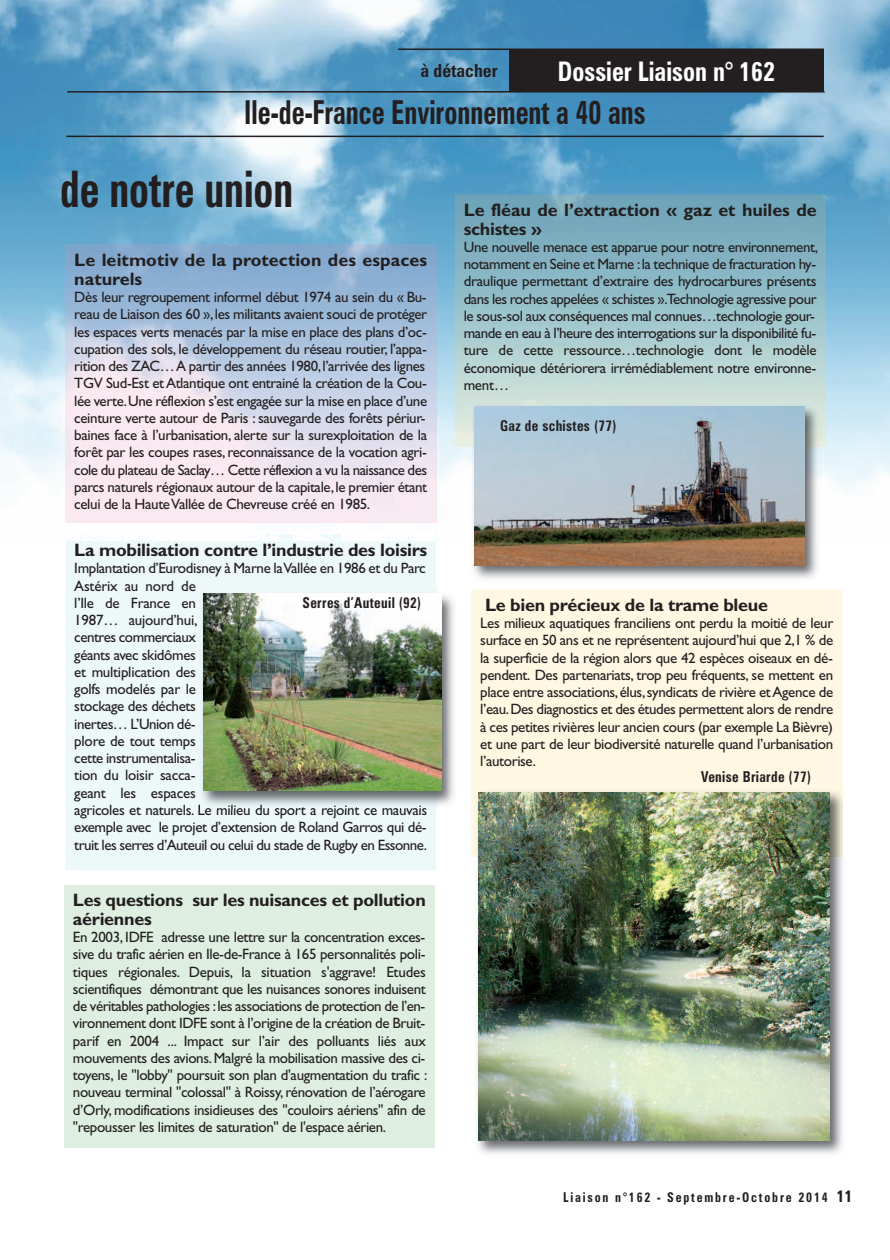
<style>
.page{position:relative;width:890px;height:1260px;background:#fff}
.page>*{position:absolute;margin:0;border:0;box-sizing:border-box;transform-origin:0 0}
.t1{font:50.4px "Zurich BT Bold Condensed TT";color:#231f20;scale:.8 1}
.t2{font:33px "Zurich BT Bold Condensed TT";color:#231f20;scale:.8 1}
.t3{font:27px "Zurich BT Bold Condensed TT";color:#fff;scale:.9 1}
.t4{font:700 18px/18.8px "Gill Sans";letter-spacing:-.015em;color:#231f20}
.t5{font:700 18px/18.5px "Gill Sans";letter-spacing:.005em;color:#231f20}
.t6{font:18px "Zurich BT Bold Condensed TT";color:#231f20}
.t7{font:15px/17.2px "Gill Sans";letter-spacing:-.025em;color:#231f20}
.t8{font:15px "Zurich BT Bold Condensed TT";letter-spacing:.025em;color:#231f20;scale:.9 1}
.t9{font:13.5px "Zurich BT Bold Condensed TT";letter-spacing:.15em;color:#231f20;scale:.9 1}
.s1{font-size:16.5px}
</style>
<div class="page">
<img style="left:0;top:0;width:889px;height:1154px">
<p class="t6" style="left:420px;top:60px;width:79px">à détacher</p>
<h3 class="t3" style="left:557px;top:56px;width:243px">Dossier Liaison n° 162</h3>
<h2 class="t2" style="left:244px;top:93px;width:503px">Ile-de-France Environnement a 40 ans</h2>
<h1 class="t1" style="left:60px;top:160px;width:293px">de notre union</h1>
<p class="t5" style="left:74px;top:252px;width:354px">Le leitmotiv de la protection des espaces naturels</p>
<p class="t7" style="left:74px;top:290px;width:354px">Dès leur regroupement informel début 1974 au sein du « Bu&shy;reau de Liaison des 60 »,les militants avaient souci de protéger les espaces verts menacés par la mise en place des plans d’oc&shy;cupation des sols, le développement du réseau routier, l’appa&shy;rition des ZAC…A partir des années 1980,l’arrivée des lignes TGV Sud-Est etAtlantique ont entrainé la création de la Cou&shy;lée verte.Une réflexion s’est engagée sur la mise en place d’une ceinture verte autour de Paris : sauvegarde des forêts périur&shy;baines face à l’urbanisation, alerte sur la surexploitation de la forêt par les coupes rases, reconnaissance de la vocation agri&shy;cole du plateau de Saclay… Cette réflexion a vu la naissance des parcs naturels régionaux autour de la capitale,le premier étant celui de la HauteVallée de Chevreuse créé en 1985.</p>
<p class="t4" style="left:74px;top:542px;width:354px">La mobilisation contre l’industrie des loisirs</p>
<p class="t7" style="left:74px;top:561px;width:354px">Implantation d’Eurodisney à Marne laVallée en 1986 et du Parc<br>Astérix au nord de<br>l’Ile de France en<br>1987… aujourd’hui,<br>centres commerciaux<br>géants avec skidômes<br>et multiplication des<br>golfs modelés par le<br>stockage des déchets<br>inertes… L’Union dé-<br>plore de tout temps<br>cette instrumentalisa-<br>tion du loisir sacca-<br>geant les espaces<br>agricoles et naturels. Le milieu du sport a rejoint ce mauvais exemple avec le projet d’extension de Roland Garros qui dé&shy;truit les serres d’Auteuil ou celui du stade de Rugby en Essonne.</p>
<p class="t8" style="left:302px;top:594px;width:133px">Serres d’Auteuil (92)</p>
<p class="t4" style="left:73px;top:892px;width:354px">Les questions sur les nuisances et pollution aériennes</p>
<p class="t7" style="left:73px;top:929px;width:356px">En 2003, IDFE adresse une lettre sur la concentration exces&shy;sive du trafic aérien en Ile-de-France à 165 personnalités poli&shy;tiques régionales. Depuis, la situation s'aggrave! Etudes scientifiques démontrant que les nuisances sonores induisent de véritables pathologies :les associations de protection de l’en&shy;vironnement dont IDFE sont à l’origine de la création de Bruit&shy;parif en 2004 ... Impact sur l’air des polluants liés aux mouvements des avions.Malgré la mobilisation massive des ci&shy;toyens, le "lobby" poursuit son plan d'augmentation du trafic : nouveau terminal "colossal" à Roissy, rénovation de l’aérogare d’Orly, modifications insidieuses des "couloirs aériens" afin de "repousser les limites de saturation" de l'espace aérien.</p>
<p class="t4" style="left:463px;top:202px;width:354px">Le fléau de l’extraction « gaz et huiles de schistes »</p>
<p class="t7" style="left:463px;top:239px;width:356px">Une nouvelle menace est apparue pour notre environnement, notamment en Seine et Marne :la technique de fracturation hy&shy;draulique permettant d’extraire des hydrocarbures présents dans les roches appelées « schistes ».Technologie agressive pour le sous-sol aux conséquences mal connues…technologie gour&shy;mande en eau à l’heure des interrogations sur la disponibilité fu&shy;ture de cette ressource…technologie dont le modèle économique détériorera irrémédiablement notre environne&shy;ment…</p>
<p class="t8" style="left:500px;top:416px;width:130px">Gaz de schistes (77)</p>
<p class="t4" style="left:485px;top:597px;width:284px">Le bien précieux de la trame bleue</p>
<p class="t7" style="left:480px;top:615px;width:354px;text-align:justify">Les milieux aquatiques franciliens ont perdu la moitié de leur surface en 50 ans et ne représentent aujourd’hui que 2,1 % de la superficie de la région alors que 42 espèces oiseaux en dé&shy;pendent. Des partenariats, trop peu fréquents, se mettent en place entre associations,élus,syndicats de rivière etAgence de l’eau.Des diagnostics et des études permettent alors de rendre à ces petites rivières leur ancien cours (par exemple La Bièvre) et une part de leur biodiversité naturelle quand l’urbanisation l’autorise.</p>
<p class="t8" style="left:701px;top:768px;width:124px">Venise Briarde (77)</p>
<p class="t9" style="left:563px;top:1189px;width:323px">Liaison n°162 - Septembre-Octobre 2014 <span class="s1">11</span></p>
</div>
